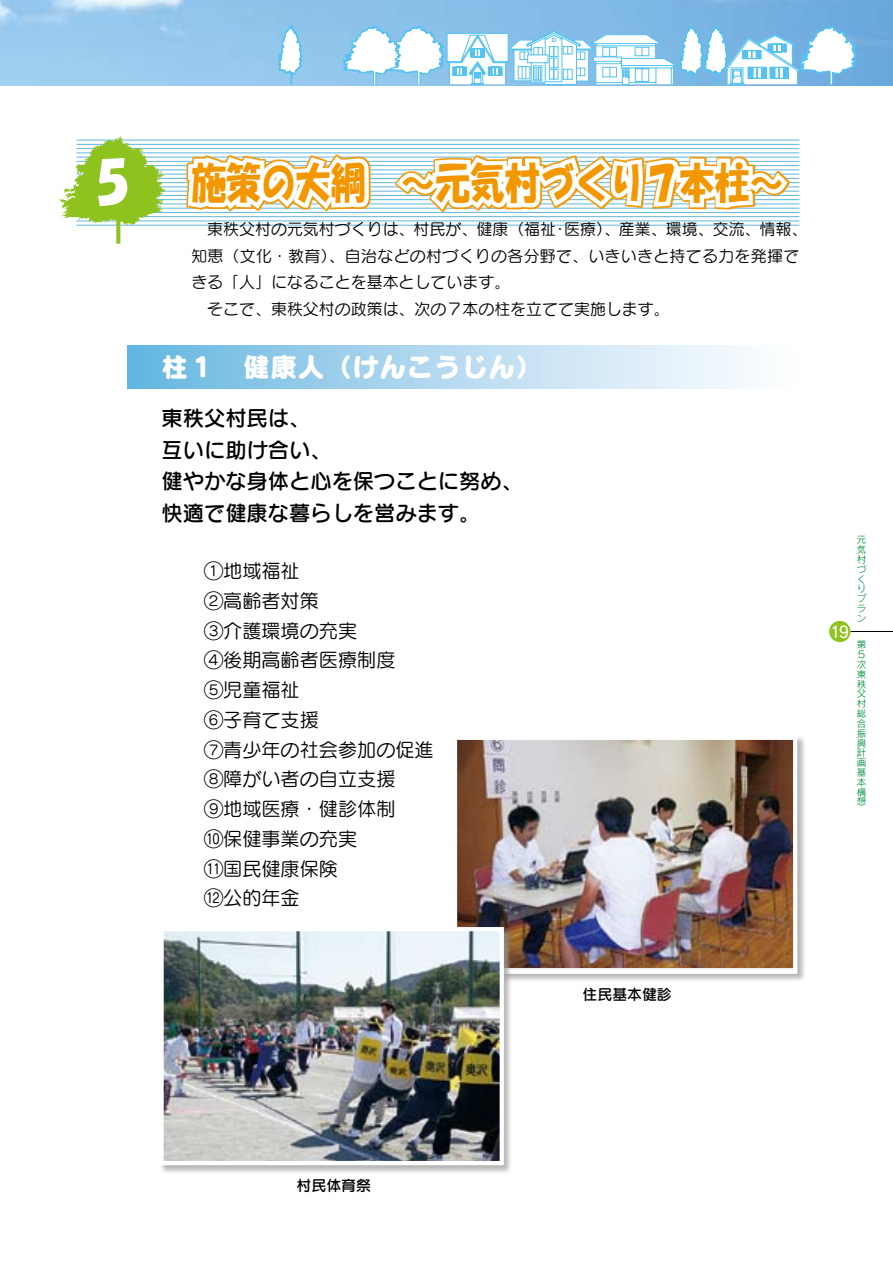
<style>
.page{position:relative;width:893px;height:1263px;background:#fff}
.page>*{position:absolute;margin:0;border:0;box-sizing:border-box;transform-origin:0 0}
.t1{font:53.1px "HGS Soei Kakupoptai";color:#fff}
.t2{font:42.45px "HGS Soei Kakupoptai";color:#f39700;scale:.82 1}
.t3{font:26.55px "Seurat Pro EB";letter-spacing:.025em;color:#fff}
.t4{font:21.3px/32px "Seurat Pro DB";color:#000}
.t5{font:19.2px/29.7px "Seurat Pro M";color:#000}
.t6{font:15.9px/26.5px "Seurat Pro M";color:#000}
.t7{font:15.9px "Rodin Pro DB";color:#fff;scale:.9 1}
.t8{font:14.85px "Seurat Pro DB";color:#000}
.t9{font:9.6px/9.8px "Rodin Pro M";color:#008f3a}
</style>
<div class="page">
<img style="left:0;top:0;width:893px;height:85px">
<hr style="left:850px;top:631px;width:43px;height:1px;background:#000">
<div style="left:829px;top:621px;width:21px;height:21px;background:#8ec31f;border-radius:50%"></div>
<div style="left:128px;top:345px;width:671px;height:43px;background:linear-gradient(to right,#69b7e1,#fff)"></div>
<hr style="left:77px;top:140px;width:722px;height:1px;background:#60b6e0">
<hr style="left:77px;top:144px;width:722px;height:1px;background:#60b6e0">
<hr style="left:77px;top:148px;width:722px;height:1px;background:#60b6e0">
<hr style="left:77px;top:153px;width:722px;height:1px;background:#60b6e0">
<hr style="left:77px;top:157px;width:722px;height:1px;background:#60b6e0">
<hr style="left:77px;top:161px;width:722px;height:1px;background:#60b6e0">
<hr style="left:77px;top:165px;width:722px;height:1px;background:#60b6e0">
<hr style="left:77px;top:170px;width:722px;height:1px;background:#60b6e0">
<hr style="left:77px;top:174px;width:722px;height:1px;background:#60b6e0">
<hr style="left:77px;top:178px;width:722px;height:1px;background:#60b6e0">
<hr style="left:77px;top:182px;width:722px;height:1px;background:#60b6e0">
<hr style="left:77px;top:187px;width:722px;height:1px;background:#60b6e0">
<hr style="left:77px;top:191px;width:722px;height:1px;background:#60b6e0">
<hr style="left:77px;top:195px;width:722px;height:1px;background:#60b6e0">
<hr style="left:77px;top:199px;width:722px;height:1px;background:#60b6e0">
<hr style="left:77px;top:204px;width:722px;height:1px;background:#60b6e0">
<hr style="left:77px;top:208px;width:722px;height:1px;background:#60b6e0">
<hr style="left:77px;top:212px;width:722px;height:1px;background:#60b6e0">
<hr style="left:77px;top:216px;width:722px;height:1px;background:#60b6e0">
<hr style="left:77px;top:221px;width:722px;height:1px;background:#60b6e0">
<hr style="left:77px;top:225px;width:722px;height:1px;background:#60b6e0">
<svg style="left:183px;top:26px;width:674px;height:200px"></svg>
<svg style="left:60px;top:136px;width:105px;height:108px"></svg>
<div style="left:452px;top:735px;width:355px;height:249px;background:#9f9fa0;opacity:.75"></div>
<img style="left:458px;top:741px;width:334px;height:226px">
<div style="left:453px;top:736px;width:344px;height:238px;border:4px solid #fff"></div>
<div style="left:158px;top:926px;width:356px;height:249px;background:#9f9fa0;opacity:.75"></div>
<img style="left:164px;top:932px;width:335px;height:228px">
<div style="left:159px;top:927px;width:345px;height:238px;border:4px solid #fff"></div>
<h1 class="t1" style="left:95px;top:155px;width:36px">5</h1>
<h2 class="t2" style="left:191px;top:161px;width:724px">施策の大綱　～元気村づくり７本柱～</h2>
<p class="t6" style="left:191px;top:215px;width:618px">　東秩父村の元気村づくりは、村民が、健康（福祉・医療）、産業、環境、交流、情報、知恵（文化・教育）、自治などの村づくりの各分野で、いきいきと持てる力を発揮できる「人」になることを基本としています。<br>　そこで、東秩父村の政策は、次の７本の柱を立てて実施します。</p>
<h3 class="t3" style="left:162px;top:348px;width:382px">柱１　健康人（けんこうじん）</h3>
<h3 class="t4" style="left:162px;top:401px;width:363px">東秩父村民は、<br>互いに助け合い、<br>健やかな身体と心を保つことに努め、快適で健康な暮らしを営みます。</h3>
<p class="t5" style="left:204px;top:555px;width:231px">①地域福祉<br>②高齢者対策<br>③介護環境の充実<br>④後期高齢者医療制度<br>⑤児童福祉<br>⑥子育て支援<br>⑦青少年の社会参加の促進<br>⑧障がい者の自立支援<br>⑨地域医療・健診体制<br>⑩保健事業の充実<br>⑪国民健康保険<br>⑫公的年金</p>
<p class="t8" style="left:583px;top:984px;width:91px">住民基本健診</p>
<p class="t7" style="left:831px;top:621px;width:20px">19</p>
<p class="t9" style="left:857px;top:535px;width:11px">元気村づくりプラン</p>
<p class="t9" style="left:857px;top:640px;width:11px">第<br>５次東秩父村総合振興計画基本構想</p>
<p class="t8" style="left:297px;top:1175px;width:76px">村民体育祭</p>
</div>
